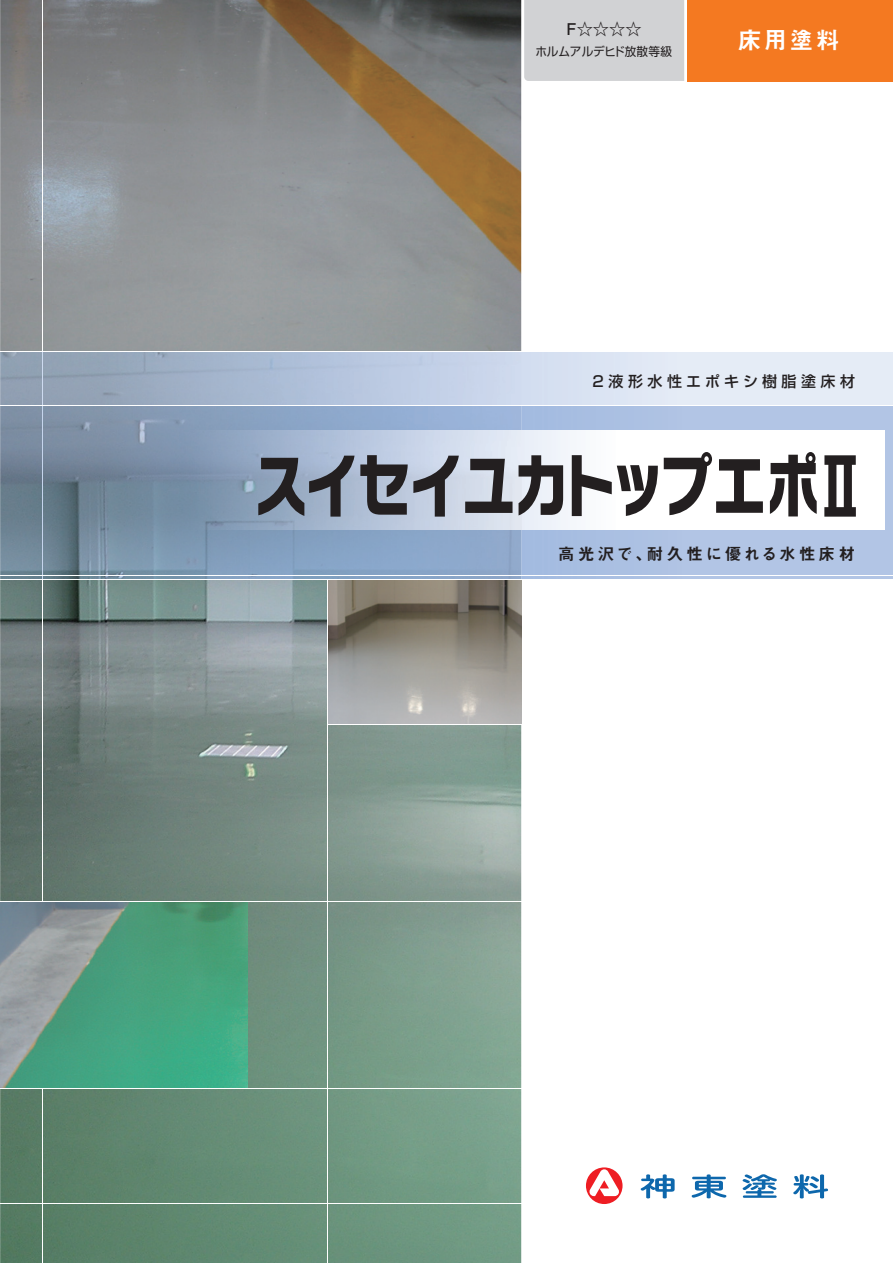
<style>
.page{position:relative;width:893px;height:1263px;background:#fff}
.page>*{position:absolute;margin:0;border:0;box-sizing:border-box;transform-origin:0 0}
.t1{font:67.05px "Typelabo N Std Heavy 90 pv RKSJ H";letter-spacing:-.005em;color:#231f20;scale:.78 1}
.t2{font:24px "Midashi Go Pro MB31 90 pv RKSJ H";color:#fff}
.t3{font:16.5px "Midashi Go Pro MB31 90 pv RKSJ H";letter-spacing:.2em;color:#231f20}
.t4{font:16.2px "Futo Go B101 Pro Bold 90 pv RKSJ H";color:#231f20}
.t5{font:15px "Shin Go Pro Medium 90 pv RKSJ H";letter-spacing:.3em;color:#231f20}
.t6{font:12px "Shin Go Pro Regular 90 pv RKSJ H";letter-spacing:-.005em;color:#231f20}
.s1{font-family:"Gothic MB101 Pr 6 N Bold 90 pv RKSJ H";font-size:77.85px}
</style>
<div class="page">
<img style="left:0;top:0;width:521px;height:351px">
<img style="left:0;top:580px;width:521px;height:683px">
<div style="left:687px;top:0;width:206px;height:81px;background:#f47921"></div>
<div style="left:524px;top:0;width:160px;height:81px;background:#d1d2d4"></div>
<hr style="left:42px;top:0;width:1px;height:1263px;background:#fff">
<hr style="left:0;top:1203px;width:527px;height:1px;background:#fff">
<img style="left:0;top:353px;width:893px;height:226px">
<img style="left:42px;top:406px;width:1px;height:173px">
<img style="left:0;top:352px;width:521px;height:53px">
<img style="left:521px;top:530px;width:363px;height:1px">
<img style="left:521px;top:431px;width:363px;height:99px">
<img style="left:189px;top:431px;width:332px;height:99px">
<hr style="left:0;top:405px;width:893px;height:1px;background:#fff">
<hr style="left:0;top:575px;width:893px;height:1px;background:#fff">
<img style="left:328px;top:580px;width:193px;height:144px">
<img style="left:0;top:902px;width:248px;height:186px">
<hr style="left:0;top:901px;width:527px;height:1px;background:#fff">
<hr style="left:0;top:1088px;width:527px;height:1px;background:#fff">
<hr style="left:327px;top:580px;width:1px;height:683px;background:#fff">
<hr style="left:327px;top:724px;width:200px;height:1px;background:#fff">
<svg style="left:641px;top:1174px;width:34px;height:24px"></svg>
<svg style="left:692px;top:1174px;width:34px;height:24px"></svg>
<svg style="left:743px;top:1174px;width:34px;height:24px"></svg>
<svg style="left:793px;top:1174px;width:35px;height:24px"></svg>
<div style="left:586px;top:1167px;width:36px;height:37px;background:#ee1d23;border-radius:50%"></div>
<svg style="left:588px;top:1169px;width:32px;height:27px"></svg>
<p class="t4" style="left:563px;top:23px;width:80px">Ｆ☆☆☆☆</p>
<p class="t6" style="left:535px;top:47px;width:138px">ホルムアルデヒド放散等級</p>
<h2 class="t2" style="left:738px;top:31px;width:103px">床用塗料</h2>
<p class="t5" style="left:593px;top:375px;width:264px">2液形水性エポキシ樹脂塗床材</p>
<h1 class="t1" style="left:255px;top:460px;width:786px">スイセイユカトップエポ<span class="s1">Ⅱ</span></h1>
<p class="t3" style="left:558px;top:547px;width:298px">高光沢で、耐久性に優れる水性床材</p>
</div>
